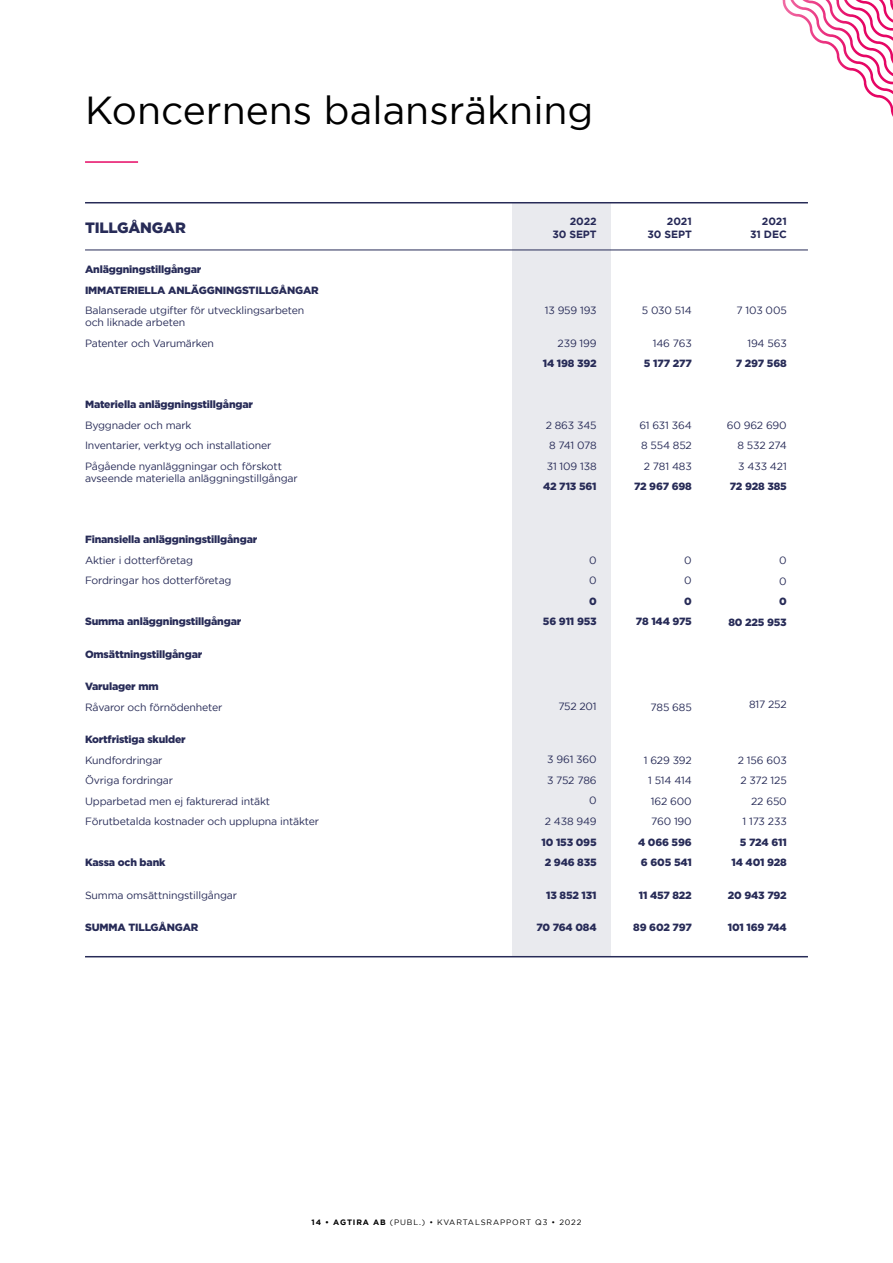
<style>
.page{position:relative;width:893px;height:1263px;background:#fff}
.page>*{position:absolute;margin:0;border:0;box-sizing:border-box;transform-origin:0 0}
.t1{font:39px "Gotham";color:#000}
.t2{font:900 15px "Gotham";letter-spacing:-.01em;color:#272b57}
.t3{font:10.5px/20.5px "Gotham";letter-spacing:-.015em;color:#272b57}
.t4{font:900 10.5px/20.5px "Gotham";letter-spacing:-.015em;color:#272b57;text-align:right}
.t5{font:700 10.5px/12.8px "Gotham";letter-spacing:-.01em;color:#262957;text-align:right}
.t6{font:7.8px "Gotham";letter-spacing:.11em;color:#000}
.s1{font-weight:700}
</style>
<div class="page">
<div style="left:512px;top:202px;width:99px;height:754px;background:#e9eaee"></div>
<hr style="left:85px;top:202px;width:723px;height:1px;background:#272b57">
<hr style="left:85px;top:250px;width:723px;height:1px;background:#272b57">
<hr style="left:85px;top:161px;width:53px;height:2px;background:#e60965">
<hr style="left:85px;top:956px;width:723px;height:1px;background:#272b57">
<svg style="left:782px;top:0;width:111px;height:117px"></svg>
<h1 class="t1" style="left:85px;top:89px;width:510px">Koncernens balansräkning</h1>
<h2 class="t2" style="left:85px;top:219px;width:102px">TILLGÅNGAR</h2>
<p class="t5" style="left:750px;top:215px;width:38px">2021<br>31 DEC</p>
<p class="t5" style="left:552px;top:215px;width:46px">2022<br>30 SEPT</p>
<p class="t5" style="left:647px;top:215px;width:46px">2021<br>30 SEPT</p>
<p class="t4" style="left:85px;top:259px;width:235px;text-align:left">Anläggningstillgångar<br>IMMATERIELLA ANLÄGGNINGSTILLGÅNGAR</p>
<p class="t3" style="left:85px;top:304px;width:221px;line-height:12px">Balanserade utgifter för utvecklingsarbeten och liknade arbeten</p>
<p class="t3" style="left:85px;top:333px;width:130px">Patenter och Varumärken</p>
<p class="t4" style="left:85px;top:394px;width:170px">Materiella anläggningstillgångar</p>
<p class="t3" style="left:85px;top:415px;width:198px">Byggnader och mark<br>Inventarier, verktyg och installationer<br>Pågående nyanläggningar och förskott</p>
<p class="t3" style="left:85px;top:468px;width:214px">avseende materiella anläggningstillgångar</p>
<p class="t4" style="left:85px;top:529px;width:174px">Finansiella anläggningstillgångar</p>
<p class="t3" style="left:85px;top:550px;width:148px">Aktier i dotterföretag<br>Fordringar hos dotterföretag</p>
<p class="t4" style="left:85px;top:611px;width:158px">Summa anläggningstillgångar</p>
<p class="t4" style="left:85px;top:644px;width:119px">Omsättningstillgångar</p>
<p class="t4" style="left:85px;top:676px;width:75px">Varulager mm</p>
<p class="t3" style="left:85px;top:697px;width:139px">Råvaror och förnödenheter</p>
<p class="t4" style="left:85px;top:729px;width:102px">Kortfristiga skulder</p>
<p class="t3" style="left:85px;top:750px;width:236px">Kundfordringar<br>Övriga fordringar<br>Upparbetad men ej fakturerad intäkt<br>Förutbetalda kostnader och upplupna intäkter</p>
<p class="t4" style="left:85px;top:852px;width:82px">Kassa och bank</p>
<p class="t3" style="left:85px;top:885px;width:153px">Summa omsättningstillgångar</p>
<p class="t4" style="left:85px;top:917px;width:115px">SUMMA TILLGÅNGAR</p>
<p class="t3" style="left:545px;top:300px;width:53px">13 959 193</p>
<p class="t3" style="left:558px;top:333px;width:41px">239 199</p>
<p class="t4" style="left:543px;top:353px;width:55px">14 198 392</p>
<p class="t3" style="left:546px;top:415px;width:52px;text-align:justify">2 863 345<br>8 741 078<br>31 109 138</p>
<p class="t4" style="left:543px;top:476px;width:55px">42 713 561</p>
<p class="t3" style="left:589px;top:550px;width:9px">0<br>0</p>
<p class="t4" style="left:543px;top:591px;width:55px">0<br>56 911 953</p>
<p class="t3" style="left:558px;top:696px;width:40px">752 201</p>
<p class="t3" style="left:545px;top:749px;width:53px;text-align:right">3 961 360<br>3 752 786<br>0<br>2 438 949</p>
<p class="t4" style="left:541px;top:831px;width:57px;text-align:center">10 153 095<br>2 946 835</p>
<p class="t4" style="left:546px;top:884px;width:52px">13 852 131</p>
<p class="t4" style="left:536px;top:917px;width:62px">70 764 084</p>
<p class="t3" style="left:642px;top:300px;width:52px">5 030 514</p>
<p class="t3" style="left:653px;top:333px;width:40px">146 763</p>
<p class="t4" style="left:644px;top:353px;width:49px">5 177 277</p>
<p class="t3" style="left:639px;top:415px;width:54px;text-align:justify">61 631 364<br>8 554 852<br>2 781 483</p>
<p class="t4" style="left:634px;top:476px;width:59px">72 967 698</p>
<p class="t3" style="left:684px;top:550px;width:9px">0<br>0</p>
<p class="t4" style="left:636px;top:591px;width:57px">0<br>78 144 975</p>
<p class="t3" style="left:651px;top:696px;width:43px">785 685</p>
<p class="t3" style="left:648px;top:749px;width:45px;text-align:justify;text-indent:-4px">1 629 392<br>1 514 414<br>162 600<br>760 190</p>
<p class="t4" style="left:638px;top:831px;width:55px;text-align:left">4 066 596<br>6 605 541</p>
<p class="t4" style="left:639px;top:884px;width:54px">11 457 822</p>
<p class="t4" style="left:633px;top:917px;width:60px">89 602 797</p>
<p class="t3" style="left:736px;top:300px;width:52px">7 103 005</p>
<p class="t3" style="left:747px;top:333px;width:41px">194 563</p>
<p class="t4" style="left:736px;top:353px;width:52px">7 297 568</p>
<p class="t3" style="left:737px;top:415px;width:51px;text-align:justify;text-indent:-11px">60 962 690<br>8 532 274<br>3 433 421</p>
<p class="t4" style="left:730px;top:476px;width:59px">72 928 385</p>
<p class="t3" style="left:779px;top:550px;width:9px">0<br>0</p>
<p class="t4" style="left:728px;top:591px;width:60px">0<br>80 225 953</p>
<p class="t3" style="left:749px;top:693px;width:39px">817 252</p>
<p class="t3" style="left:738px;top:749px;width:50px;text-align:right">2 156 603<br>2 372 125<br>22 650<br>1 173 233</p>
<p class="t4" style="left:731px;top:831px;width:57px">5 724 611<br>14 401 928</p>
<p class="t4" style="left:728px;top:884px;width:61px">20 943 792</p>
<p class="t4" style="left:728px;top:917px;width:60px">101 169 744</p>
<p class="t6" style="left:312px;top:1218px;width:271px"><span class="s1">14 • AGTIRA AB</span> (PUBL.) • KVARTALSRAPPORT Q3 • 2022</p>
</div>
